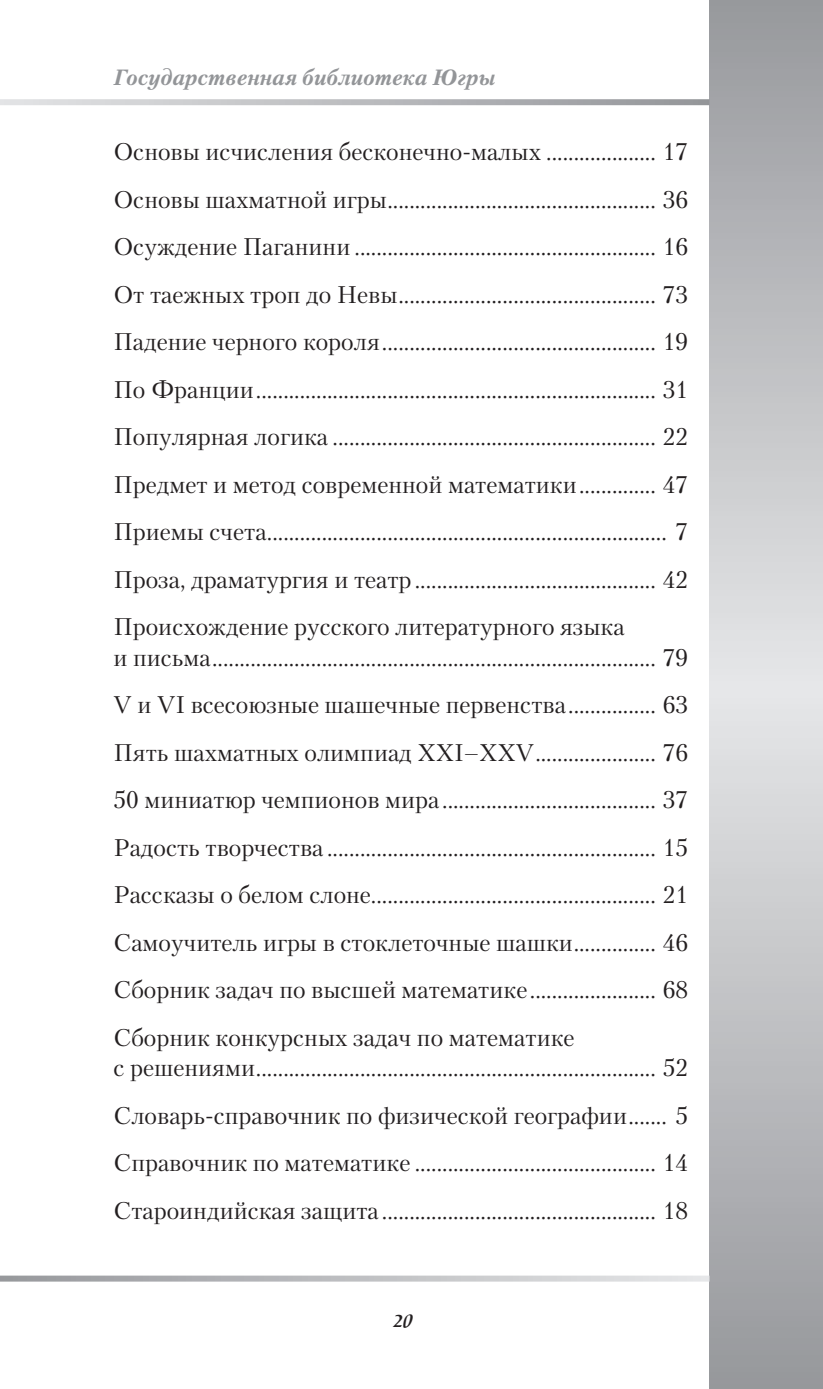
<style>
.page{position:relative;width:823px;height:1389px;background:#fff}
.page>*{position:absolute;margin:0;border:0;box-sizing:border-box;transform-origin:0 0}
.t1{font:28px "Breeze";color:#231f20}
.Osnova{font:24px/30.4px "Petersburg C";color:#231f20}
.t2{font:italic 700 22px "Petersburg C";color:#939598}
</style>
<div class="page">
<svg style="left:709px;top:0;width:113px;height:1389px;background:#bebfc2"></svg>
<svg style="left:0;top:99px;width:709px;height:6px;background:#bdbec1"></svg>
<svg style="left:0;top:1276px;width:709px;height:6px;background:#c2c3c6"></svg>
<svg style="left:822px;top:0;width:1px;height:1389px"></svg>
<p class="t2" style="left:113px;top:65px;width:383px">Государственная библиотека Югры</p>
<p class="Osnova" style="left:113px;top:137px;width:576px">Основы исчисления бесконечно-малых .................... 17</p>
<p class="Osnova" style="left:113px;top:184px;width:576px">Основы шахматной игры................................................. 36</p>
<p class="Osnova" style="left:113px;top:232px;width:576px">Осуждение Паганини ....................................................... 16</p>
<p class="Osnova" style="left:113px;top:279px;width:576px">От таежных троп до Невы............................................... 73</p>
<p class="Osnova" style="left:113px;top:327px;width:576px">Падение черного короля.................................................. 19</p>
<p class="Osnova" style="left:113px;top:374px;width:576px">По Франции......................................................................... 31</p>
<p class="Osnova" style="left:113px;top:422px;width:576px">Популярная логика ........................................................... 22</p>
<p class="Osnova" style="left:113px;top:469px;width:576px">Предмет и метод современной математики.............. 47</p>
<p class="Osnova" style="left:113px;top:517px;width:576px">Приемы счета......................................................................... 7</p>
<p class="Osnova" style="left:113px;top:564px;width:576px">Проза, драматургия и театр ............................................ 42</p>
<p class="Osnova" style="left:113px;top:612px;width:576px">Происхождение русского литературного языка<br>и письма................................................................................. 79</p>
<p class="Osnova" style="left:113px;top:690px;width:576px">V и VI всесоюзные шашечные первенства................ 63</p>
<p class="Osnova" style="left:113px;top:737px;width:576px">Пять шахматных олимпиад XXI–XXV...................... 76</p>
<p class="Osnova" style="left:113px;top:785px;width:576px">50 миниатюр чемпионов мира....................................... 37</p>
<p class="Osnova" style="left:113px;top:832px;width:576px">Радость творчества ............................................................ 15</p>
<p class="Osnova" style="left:113px;top:880px;width:576px">Рассказы о белом слоне.................................................... 21</p>
<p class="Osnova" style="left:113px;top:927px;width:576px">Самоучитель игры в стоклеточные шашки............... 46</p>
<p class="Osnova" style="left:113px;top:975px;width:576px">Сборник задач по высшей математике....................... 68</p>
<p class="Osnova" style="left:113px;top:1022px;width:576px">Сборник конкурсных задач по математике<br>с решениями......................................................................... 52</p>
<p class="Osnova" style="left:113px;top:1100px;width:576px">Словарь-справочник по физической географии....... 5</p>
<p class="Osnova" style="left:113px;top:1148px;width:576px">Справочник по математике ............................................ 14</p>
<p class="Osnova" style="left:113px;top:1195px;width:576px">Староиндийская защита .................................................. 18</p>
<p class="t1" style="left:392px;top:1304px;width:23px">20</p>
</div>
